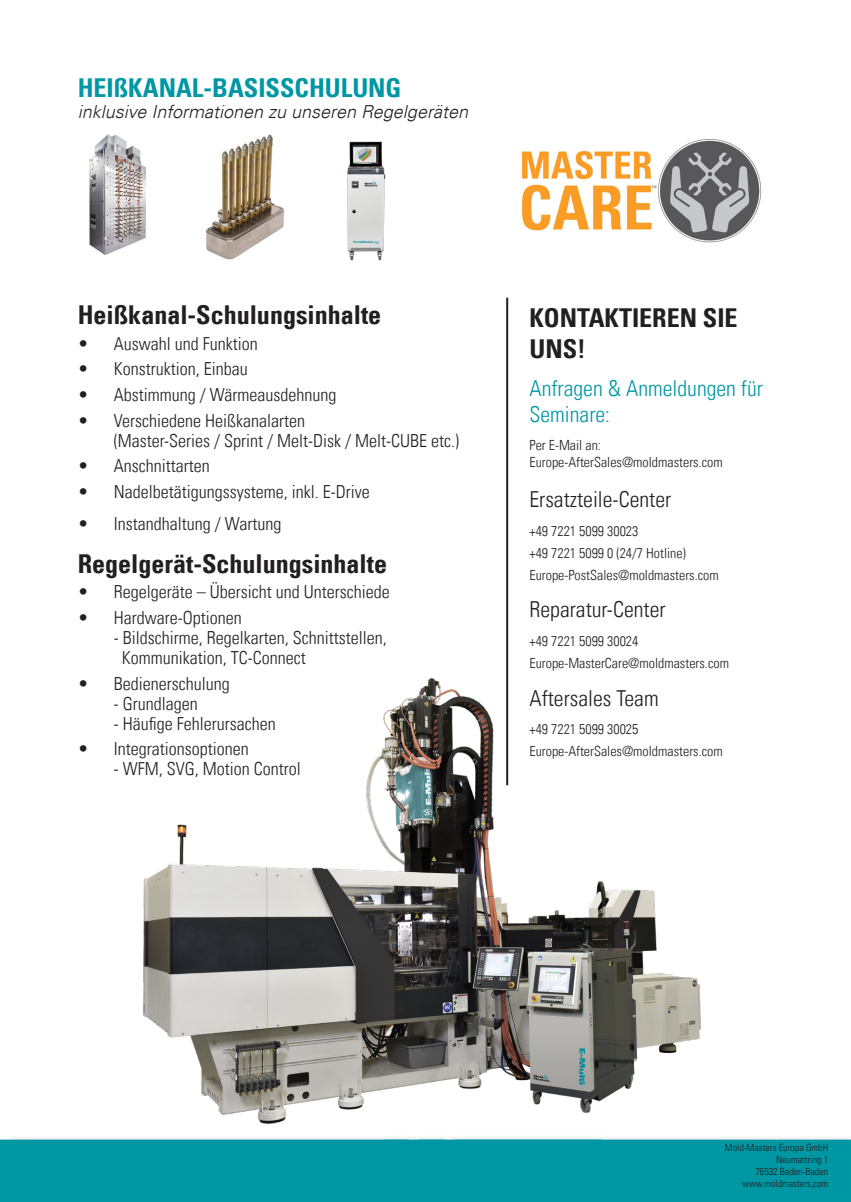
<style>
.page{position:relative;width:851px;height:1202px;background:#fff}
.page>*{position:absolute;margin:0;border:0;box-sizing:border-box;transform-origin:0 0}
.t1{font:26px/31.2px "Univers Com 67 Bold Cond";color:#231f20}
.t2{font:26px "Univers Com 67 Bold Cond";color:#0097a4}
.t3{font:22px "Univers Com 47 Light Cond";color:#231f20}
.t4{font:22px/26.4px "Univers Com 47 Light Cond";color:#0097a4}
.t5{font:18px/20px "Univers Com 47 Light Cond";color:#231f20}
.t6{font:italic 300 18px "Univers Com 45";color:#231f20}
.t7{font:14px/16.8px "Univers Com 47 Light Cond";color:#231f20}
.t8{font:10px "Univers Com 47 Light Cond";color:#231f20}
</style>
<div class="page">
<img style="left:143px;top:673px;width:558px;height:451px">
<div style="left:0;top:1134px;width:850px;height:68px;background:#545759;opacity:.75"></div>
<div style="left:0;top:1140px;width:850px;height:62px;background:#0097a4"></div>
<img style="left:521px;top:139px;width:241px;height:104px">
<img style="left:205px;top:134px;width:80px;height:126px">
<img style="left:347px;top:141px;width:39px;height:120px">
<img style="left:89px;top:134px;width:57px;height:122px">
<hr style="left:506px;top:298px;width:2px;height:487px;background:#231f20">
<p class="t2" style="left:78px;top:71px;width:325px">HEIßKANAL-BASISSCHULUNG</p>
<p class="t6" style="left:78px;top:101px;width:392px">inklusive Informationen zu unseren Regelgeräten</p>
<p class="t1" style="left:78px;top:299px;width:305px">Heißkanal-Schulungsinhalte</p>
<p class="t5" style="left:78px;top:333px;width:181px">• Auswahl und Funktion</p>
<p class="t5" style="left:78px;top:359px;width:171px">• Konstruktion, Einbau</p>
<p class="t5" style="left:78px;top:385px;width:260px">• Abstimmung / Wärmeausdehnung</p>
<p class="t5" style="left:114px;top:410px;width:347px;text-indent:-36px">• Verschiedene Heißkanalarten<br>(Master-Series / Sprint / Melt-Disk / Melt-CUBE etc.)</p>
<p class="t5" style="left:78px;top:456px;width:133px">• Anschnittarten</p>
<p class="t5" style="left:78px;top:482px;width:293px">• Nadelbetätigungssysteme, inkl. E-Drive</p>
<p class="t5" style="left:78px;top:514px;width:205px">• Instandhaltung / Wartung</p>
<p class="t1" style="left:78px;top:548px;width:311px">Regelgerät-Schulungsinhalte</p>
<p class="t5" style="left:78px;top:582px;width:313px">• Regelgeräte – Übersicht und Unterschiede</p>
<p class="t5" style="left:78px;top:608px;width:165px">• Hardware-Optionen</p>
<p class="t5" style="left:122px;top:628px;width:266px;text-indent:-8px">- Bildschirme, Regelkarten, Schnittstellen,<br>Kommunikation, TC-Connect</p>
<p class="t5" style="left:78px;top:673px;width:153px">• Bedienerschulung</p>
<p class="t5" style="left:114px;top:693px;width:85px">- Grundlagen</p>
<p class="t5" style="left:114px;top:713px;width:163px">- Häufige Fehlerursachen</p>
<p class="t5" style="left:78px;top:739px;width:172px">• Integrationsoptionen</p>
<p class="t5" style="left:114px;top:759px;width:188px">- WFM, SVG, Motion Control</p>
<p class="t1" style="left:529px;top:302px;width:209px">KONTAKTIEREN SIE<br>UNS!</p>
<p class="t4" style="left:529px;top:375px;width:235px">Anfragen &amp; Anmeldungen für<br>Seminare:</p>
<p class="t7" style="left:529px;top:437px;width:195px">Per E-Mail an:<br>Europe-AfterSales@moldmasters.com</p>
<p class="t3" style="left:529px;top:486px;width:143px">Ersatzteile-Center</p>
<p class="t7" style="left:529px;top:522px;width:110px">+49 7221 5099 30023</p>
<p class="t7" style="left:529px;top:542px;width:191px;line-height:21.6px">+49 7221 5099 0 (24/7 Hotline)<br>Europe-PostSales@moldmasters.com</p>
<p class="t3" style="left:529px;top:596px;width:138px">Reparatur-Center</p>
<p class="t7" style="left:529px;top:632px;width:110px">+49 7221 5099 30024</p>
<p class="t7" style="left:529px;top:655px;width:201px">Europe-MasterCare@moldmasters.com</p>
<p class="t3" style="left:529px;top:685px;width:131px">Aftersales Team</p>
<p class="t7" style="left:529px;top:720px;width:110px">+49 7221 5099 30025</p>
<p class="t7" style="left:529px;top:743px;width:195px">Europe-AfterSales@moldmasters.com</p>
<p class="t8" style="left:724px;top:1141px;width:105px">Mold-Masters Europa GmbH</p>
<p class="t8" style="left:776px;top:1153px;width:54px">Neumattring 1</p>
<p class="t8" style="left:755px;top:1165px;width:74px">76532 Baden-Baden</p>
<p class="t8" style="left:742px;top:1177px;width:87px">www.moldmasters,com</p>
</div>
